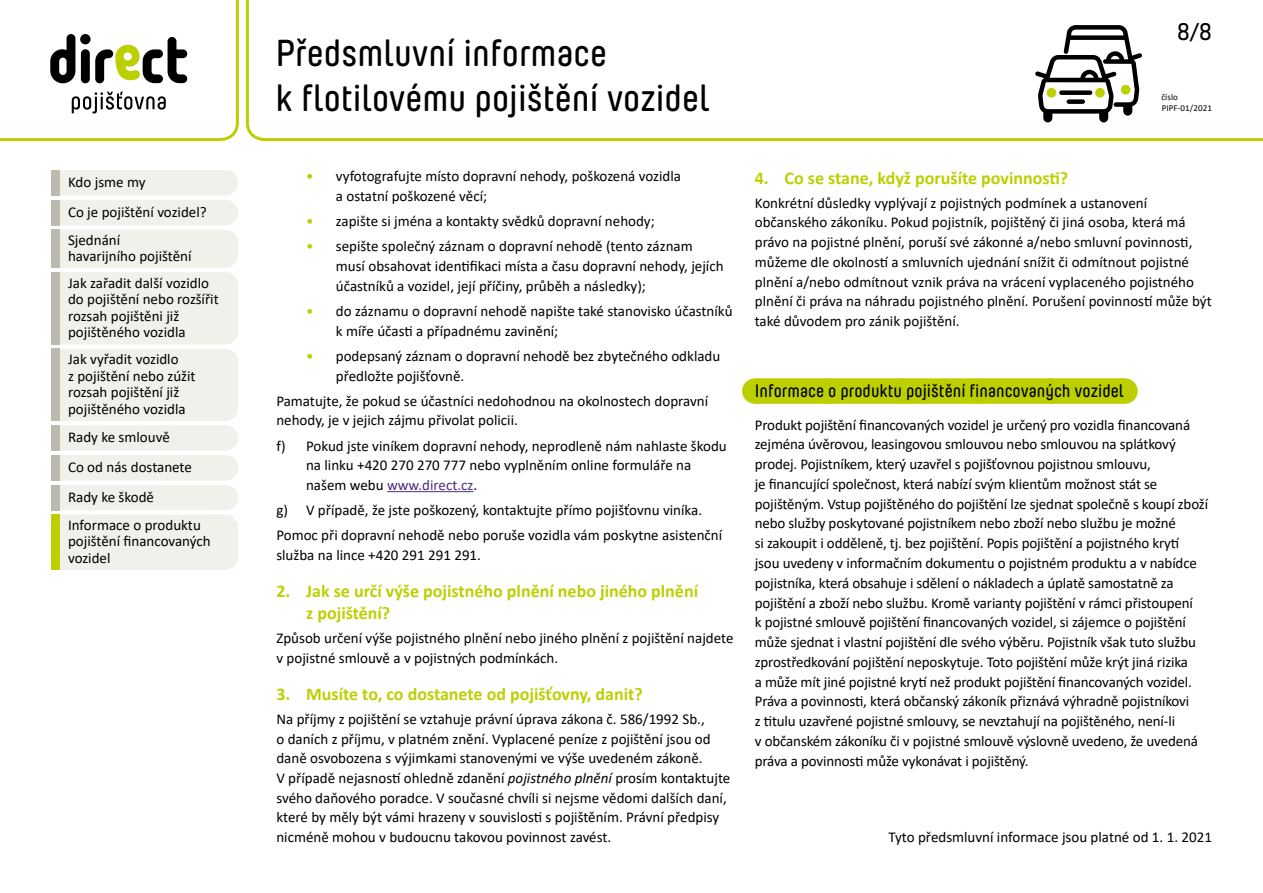
<style>
.page{position:relative;width:1263px;height:893px;background:#fff}
.page>*{position:absolute;margin:0;border:0;box-sizing:border-box;transform-origin:0 0}
.t1{font:600 37.5px/45px "Direct Yummo";color:#000}
.t2{font:600 24px "Direct Yummo";color:#000}
.t3{font:700 18px/22.6px "Calibri";color:#bccf00}
.t4{font:600 18px "Direct Yummo";color:#000}
.t5{font:15px/19.8px "Calibri";color:#000}
.t6{font:9px/10.8px "Calibri";letter-spacing:.01em;color:#000}
.s1{color:#bccf00}
.s2{color:#4f2e7e}
.s3{font-style:italic}
</style>
<div class="page">
<svg style="left:245px;top:0;width:1018px;height:142px"></svg>
<svg style="left:0;top:0;width:239px;height:142px"></svg>
<svg style="left:1035px;top:25px;width:107px;height:97px"></svg>
<svg style="left:51px;top:170px;width:187px;height:400px;background:#f2f1eb"></svg>
<div style="left:51px;top:170px;width:9px;height:26px;background:#bcbaae"></div>
<div style="left:51px;top:200px;width:9px;height:25px;background:#bcbaae"></div>
<div style="left:51px;top:230px;width:9px;height:38px;background:#bcbaae"></div>
<div style="left:51px;top:514px;width:9px;height:56px;background:#bccf00"></div>
<div style="left:51px;top:272px;width:9px;height:72px;background:#bcbaae"></div>
<div style="left:51px;top:349px;width:9px;height:72px;background:#bcbaae"></div>
<div style="left:51px;top:425px;width:9px;height:26px;background:#bcbaae"></div>
<div style="left:51px;top:455px;width:9px;height:25px;background:#bcbaae"></div>
<div style="left:51px;top:485px;width:9px;height:25px;background:#bcbaae"></div>
<hr style="left:387px;top:491px;width:86px;height:1px;background:#4f2e7e">
<div style="left:755px;top:378px;width:369px;height:26px;background:#bccf00"></div>
<svg style="left:829px;top:378px;width:258px;height:26px"></svg>
<svg style="left:1124px;top:378px;width:1px;height:26px"></svg>
<p class="t5" style="left:68px;top:167px;width:140px;line-height:29.7px">Kdo jsme my<br>Co je pojištění vozidel?</p>
<p class="t5" style="left:68px;top:231px;width:125px;line-height:16.5px">Sjednání havarijního pojištění</p>
<p class="t5" style="left:68px;top:274px;width:152px;line-height:16.5px">Jak zařadit další vozidlo do pojištění nebo rozšířit rozsah pojištěni již pojištěného vozidla</p>
<p class="t5" style="left:68px;top:351px;width:129px;line-height:16.5px">Jak vyřadit vozidlo<br>z pojištění nebo zúžit rozsah pojištění již pojištěného vozidla</p>
<p class="t5" style="left:68px;top:422px;width:125px;line-height:29.7px">Rady ke smlouvě<br>Co od nás dostanete<br>Rady ke škodě</p>
<p class="t5" style="left:68px;top:516px;width:144px;line-height:16.5px">Informace o produktu pojištění financovaných vozidel</p>
<h1 class="t1" style="left:276px;top:31px;width:435px">Předsmluvní informace<br>k flotilovému pojištění vozidel</h1>
<p class="t5" style="left:336px;top:166px;width:347px;text-indent:-30px"><span class="s1">•</span> vyfotografujte místo dopravní nehody, poškozená vozidla a ostatní poškozené věcí;</p>
<p class="t5" style="left:306px;top:211px;width:350px"><span class="s1">•</span> zapište si jména a kontakty svědků dopravní nehody;</p>
<p class="t5" style="left:336px;top:236px;width:389px;text-indent:-30px"><span class="s1">•</span> sepište společný záznam o dopravní nehodě (tento záznam musí obsahovat identifikaci místa a času dopravní nehody, jejích účastníků a vozidel, její příčiny, průběh a následky);</p>
<p class="t5" style="left:336px;top:301px;width:398px;text-indent:-30px"><span class="s1">•</span> do záznamu o dopravní nehodě napište také stanovisko účastníků k míře účasti a případnému zavinění;</p>
<p class="t5" style="left:336px;top:346px;width:386px;text-indent:-30px"><span class="s1">•</span> podepsaný záznam o dopravní nehodě bez zbytečného odkladu předložte pojišťovně.</p>
<p class="t5" style="left:276px;top:391px;width:433px">Pamatujte, že pokud se účastníci nedohodnou na okolnostech dopravní nehody, je v jejich zájmu přivolat policii.</p>
<p class="t5" style="left:306px;top:435px;width:422px;text-indent:-30px">f) Pokud jste viníkem dopravní nehody, neprodleně nám nahlaste škodu na linku +420 270 270 777 nebo vyplněním online formuláře na našem webu <span class="s2">www.direct.cz</span>.</p>
<p class="t5" style="left:276px;top:497px;width:447px;line-height:25.2px">g) V případě, že jste poškozený, kontaktujte přímo pojišťovnu viníka.<br>Pomoc při dopravní nehodě nebo poruše vozidla vám poskytne asistenční</p>
<p class="t5" style="left:276px;top:545px;width:206px">služba na lince +420 291 291 291.</p>
<p class="t3" style="left:306px;top:579px;width:393px;text-indent:-30px">2. Jak se určí výše pojistného plnění nebo jiného plnění z pojištění?</p>
<p class="t5" style="left:276px;top:628px;width:459px">Způsob určení výše pojistného plnění nebo jiného plnění z pojištění najdete v pojistné smlouvě a v pojistných podmínkách.</p>
<p class="t3" style="left:276px;top:682px;width:368px">3. Musíte to, co dostanete od pojišťovny, danit?</p>
<p class="t5" style="left:276px;top:709px;width:455px">Na příjmy z pojištění se vztahuje právní úprava zákona č. 586/1992 Sb.,<br>o daních z příjmu, v platném znění. Vyplacené peníze z pojištění jsou od daně osvobozena s výjimkami stanovenými ve výše uvedeném zákoně.<br>V případě nejasností ohledně zdanění <span class="s3">pojistného plnění</span> prosím kontaktujte svého daňového poradce. V současné chvíli si nejsme vědomi dalších daní, které by měly být vámi hrazeny v souvislosti s pojištěním. Právní předpisy nicméně mohou v budoucnu takovou povinnost zavést.</p>
<h2 class="t2" style="left:1177px;top:18px;width:36px">8/8</h2>
<p class="t6" style="left:1161px;top:91px;width:52px">číslo<br>PIPF-01/2021</p>
<p class="t3" style="left:755px;top:166px;width:315px">4. Co se stane, když porušíte povinnosti?</p>
<p class="t5" style="left:755px;top:192px;width:458px">Konkrétní důsledky vyplývají z pojistných podmínek a ustanovení občanského zákoníku. Pokud pojistník, pojištěný či jiná osoba, která má právo na pojistné plnění, poruší své zákonné a/nebo smluvní povinnosti, můžeme dle okolností a smluvních ujednání snížit či odmítnout pojistné plnění a/nebo odmítnout vznik práva na vrácení vyplaceného pojistného plnění či práva na náhradu pojistného plnění. Porušení povinností může být také důvodem pro zánik pojištění.</p>
<p class="t4" style="left:755px;top:381px;width:371px">Informace o produktu pojištění financovaných vozidel</p>
<p class="t5" style="left:755px;top:414px;width:455px">Produkt pojištění financovaných vozidel je určený pro vozidla financovaná zejména úvěrovou, leasingovou smlouvou nebo smlouvou na splátkový prodej. Pojistníkem, který uzavřel s pojišťovnou pojistnou smlouvu,<br>je financující společnost, která nabízí svým klientům možnost stát se pojištěným. Vstup pojištěného do pojištění lze sjednat společně s koupí zboží nebo služby poskytované pojistníkem nebo zboží nebo službu je možné<br>si zakoupit i odděleně, tj. bez pojištění. Popis pojištění a pojistného krytí<br>jsou uvedeny v informačním dokumentu o pojistném produktu a v nabídce pojistníka, která obsahuje i sdělení o nákladech a úplatě samostatně za pojištění a zboží nebo službu. Kromě varianty pojištění v rámci přistoupení<br>k pojistné smlouvě pojištění financovaných vozidel, si zájemce o pojištění může sjednat i vlastní pojištění dle svého výběru. Pojistník však tuto službu zprostředkování pojištění neposkytuje. Toto pojištění může krýt jiná rizika<br>a může mít jiné pojistné krytí než produkt pojištění financovaných vozidel.<br>Práva a povinnosti, která občanský zákoník přiznává výhradně pojistníkovi<br>z titulu uzavřené pojistné smlouvy, se nevztahují na pojištěného, není-li<br>v občanském zákoníku či v pojistné smlouvě výslovně uvedeno, že uvedená práva a povinnosti může vykonávat i pojištěný.</p>
<p class="t5" style="left:888px;top:827px;width:325px">Tyto předsmluvní informace jsou platné od 1. 1. 2021</p>
</div>
